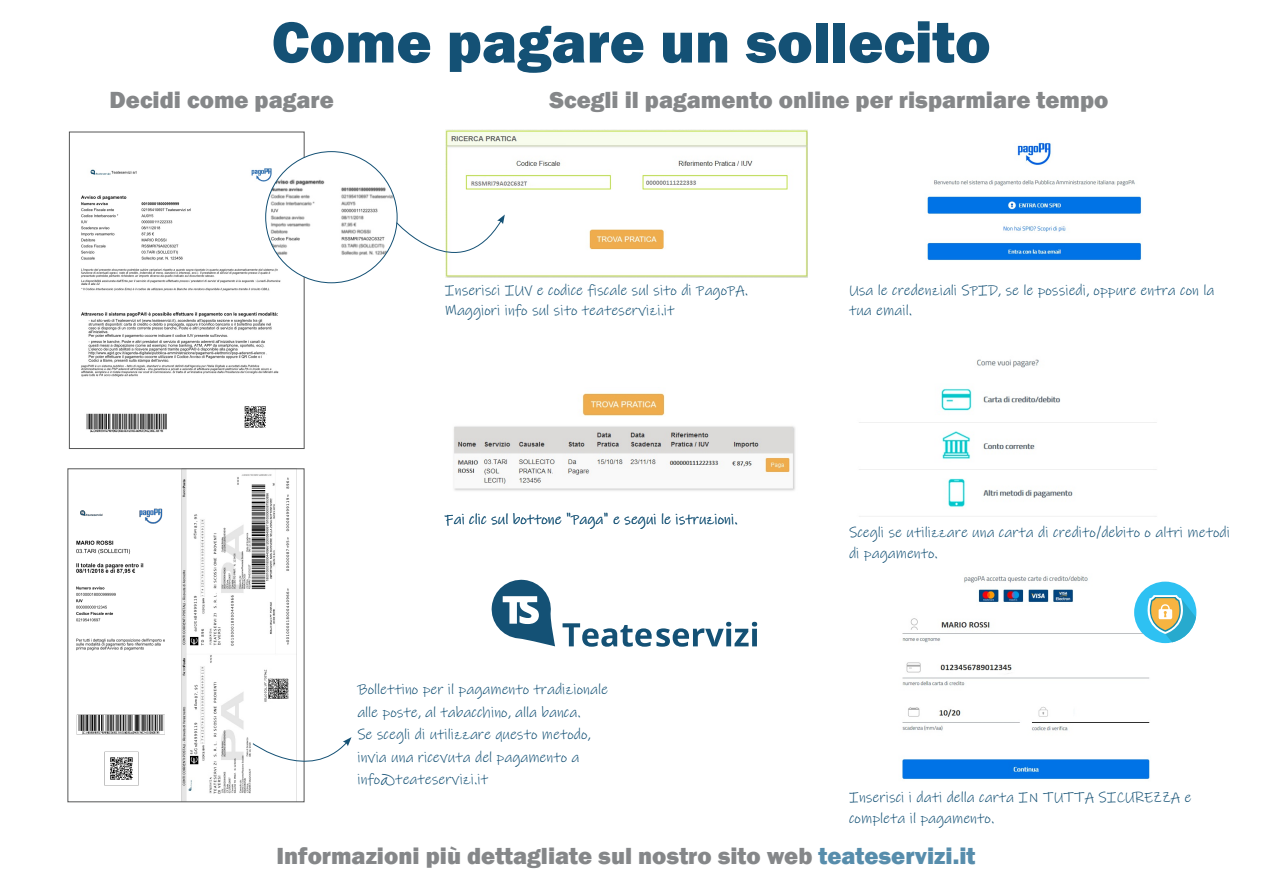
<style>
.page{position:relative;width:1263px;height:893px;background:#fff}
.page>*{position:absolute;margin:0;border:0;box-sizing:border-box;transform-origin:0 0}
.t1{font:800 60px "Franklin Gothic";color:#145175}
.t2{font:800 24px "Franklin Gothic";color:#858789}
.t3{font:15px/20.7px "Ink Free";color:#145175}
.s1{color:#578dac}
</style>
<div class="page">
<svg style="left:562px;top:622px;width:195px;height:25px"></svg>
<svg style="left:492px;top:580px;width:63px;height:66px"></svg>
<img style="left:927px;top:142px;width:215px;height:119px">
<img style="left:81px;top:163px;width:212px;height:270px">
<div style="left:69px;top:132px;width:235px;height:317px;border:1px solid #555656"></div>
<img style="left:76px;top:471px;width:221px;height:329px">
<img style="left:446px;top:129px;width:361px;height:148px">
<img style="left:453px;top:393px;width:342px;height:98px">
<img style="left:859px;top:359px;width:298px;height:158px">
<img style="left:902px;top:576px;width:261px;height:203px">
<div style="left:266px;top:152px;width:131px;height:131px;background:#fff;border-radius:50%"></div>
<img style="left:268px;top:174px;width:129px;height:90px">
<svg style="left:252px;top:737px;width:99px;height:47px"></svg>
<svg style="left:396px;top:215px;width:109px;height:63px"></svg>
<div style="left:1134px;top:582px;width:62px;height:61px;background:#2ec1f2;border-radius:50%"></div>
<svg style="left:1141px;top:595px;width:55px;height:47px"></svg>
<h1 class="t1" style="left:272px;top:8px;width:720px">Come pagare un sollecito</h1>
<h2 class="t2" style="left:110px;top:86px;width:226px">Decidi come pagare</h2>
<h2 class="t2" style="left:549px;top:86px;width:560px">Scegli il pagamento online per risparmiare tempo</h2>
<p class="t3" style="left:445px;top:280px;width:305px">Inserisci IUV e codice fiscale sul sito di PagoPA.<br>Maggiori info sul sito teateservizi.it</p>
<p class="t3" style="left:445px;top:509px;width:294px">Fai clic sul bottone "Paga" e segui le istruzioni.</p>
<p class="t3" style="left:357px;top:679px;width:252px;line-height:22.5px">Bollettino per il pagamento tradizionale alle poste, al tabacchino, alla banca.<br>Se scegli di utilizzare questo metodo, invia una ricevuta del pagamento a info@teateservizi.it</p>
<p class="t3" style="left:849px;top:280px;width:367px">Usa le credenziali SPID, se le possiedi, oppure entra con la tua email.</p>
<p class="t3" style="left:849px;top:522px;width:382px">Scegli se utilizzare una carta di credito/debito o altri metodi di pagamento.</p>
<p class="t3" style="left:849px;top:787px;width:344px">Inserisci i dati della carta IN TUTTA SICUREZZA e completa il pagamento.</p>
<h2 class="t2" style="left:276px;top:842px;width:700px">Informazioni più dettagliate sul nostro sito web <span class="s1">teateservizi.it</span></h2>
</div>
